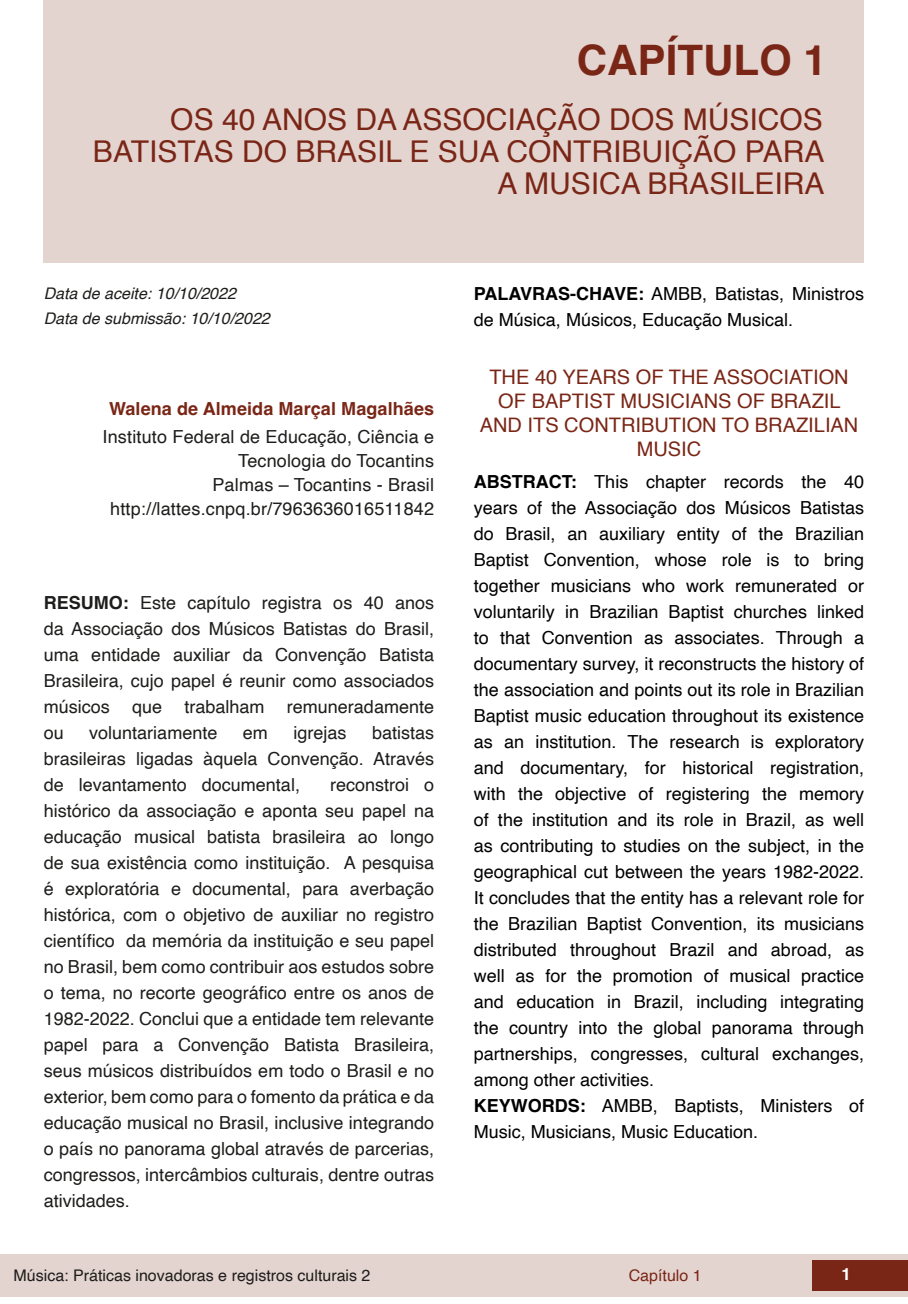
<style>
.page{position:relative;width:908px;height:1304px;background:#fff}
.page>*{position:absolute;margin:0;border:0;box-sizing:border-box;transform-origin:0 0}
.t1{font:700 42px "Helvetica";color:#7a2616}
.t2{font:30px/32px "Helvetica";color:#7a2616;text-align:right}
.t3{font:20px/24px "Helvetica";color:#7a2616;text-align:center}
.t4{font:18px/26px "Helvetica";color:#000}
.t5{font:18px/26px "Helvetica";color:#1d1d1b;text-align:justify}
.t6{font:700 18px "Helvetica";letter-spacing:.005em;color:#7a2616}
.t7{font:700 16.8px "Helvetica";color:#fff}
.t8{font:italic 16px "Helvetica";color:#1d1d1b}
.t9{font:16px "Helvetica";color:#1d1d1b}
.t10{font:16px "Helvetica";color:#7a2616}
.s1{font-weight:700}
</style>
<div class="page">
<div style="left:0;top:1254px;width:906px;height:43px;background:#e4d4d0"></div>
<div style="left:812px;top:1261px;width:95px;height:30px;background:#7a2616"></div>
<div style="left:44px;top:0;width:819px;height:263px;background:#e4d4d0"></div>
<h1 class="t1" style="left:576px;top:35px;width:251px">CAPÍTULO 1</h1>
<h2 class="t2" style="left:93px;top:104px;width:732px">OS 40 ANOS DA ASSOCIAÇÃO DOS MÚSICOS<br>BATISTAS DO BRASIL E SUA CONTRIBUIÇÃO PARA<br>A MUSICA BRASILEIRA</h2>
<p class="t8" style="left:44px;top:280px;width:194px">Data de aceite: 10/10/2022</p>
<p class="t8" style="left:44px;top:306px;width:227px">Data de submissão: 10/10/2022</p>
<p class="t6" style="left:109px;top:398px;width:326px">Walena de Almeida Marçal Magalhães</p>
<p class="t5" style="left:102px;top:425px;width:333px;line-height:24px;text-align:right">Instituto Federal de Educação, Ciência e Tecnologia do Tocantins<br>Palmas – Tocantins - Brasil http://lattes.cnpq.br/7963636016511842</p>
<p class="t5" style="left:44px;top:590px;width:392px"><span class="s1">RESUMO:</span> Este capítulo registra os 40 anos da Associação dos Músicos Batistas do Brasil, uma entidade auxiliar da Convenção Batista Brasileira, cujo papel é reunir como associados músicos que trabalham remuneradamente ou</p>
<p class="t5" style="left:44px;top:720px;width:392px;text-indent:328px">batistas brasileiras ligadas àquela Convenção. Através de levantamento documental,</p>
<p class="t5" style="left:89px;top:720px;width:130px">voluntariamente</p>
<p class="t5" style="left:243px;top:720px;width:27px">em</p>
<p class="t5" style="left:293px;top:720px;width:55px">igrejas</p>
<p class="t5" style="left:44px;top:772px;width:392px;text-indent:286px">reconstroi o histórico da associação e aponta seu papel na educação musical batista brasileira ao longo de sua existência como instituição. A pesquisa é exploratória e documental, para averbação histórica, com o objetivo de auxiliar no registro científico da memória da instituição e seu papel no Brasil, bem como contribuir aos estudos sobre o tema, no recorte geográfico entre os anos de 1982-2022. Conclui que a entidade tem relevante papel para a Convenção Batista Brasileira, seus músicos distribuídos em todo o Brasil e no exterior, bem como para o fomento da prática e da educação musical no Brasil, inclusive integrando o país no panorama global através de parcerias, congressos, intercâmbios culturais, dentre outras atividades.</p>
<p class="t4" style="left:473px;top:281px;width:392px"><span class="s1">PALAVRAS-CHAVE:</span> AMBB, Batistas, Ministros de Música, Músicos, Educação Musical.</p>
<p class="t3" style="left:479px;top:366px;width:380px">THE 40 YEARS OF THE ASSOCIATION<br>OF BAPTIST MUSICIANS OF BRAZIL<br>AND ITS CONTRIBUTION TO BRAZILIAN<br>MUSIC</p>
<p class="t4" style="left:473px;top:469px;width:392px"><span class="s1">ABSTRACT:</span> This chapter records the 40 years of the Associação dos Músicos Batistas do Brasil, an auxiliary entity of the Brazilian Baptist Convention, whose role is to bring together musicians who work remunerated or voluntarily in Brazilian Baptist churches linked to that Convention as associates. Through a documentary survey, it reconstructs the history of the association and points out its role in Brazilian Baptist music education throughout its existence as an institution. The research is exploratory and documentary, for historical registration, with the objective of registering the memory of the institution and its role in Brazil, as well as contributing to studies on the subject, in the geographical cut between the years 1982-2022.<br>It concludes that the entity has a relevant role for the Brazilian Baptist Convention, its musicians distributed throughout Brazil and abroad, as well as for the promotion of musical practice and education in Brazil, including integrating the country into the global panorama through partnerships, congresses, cultural exchanges, among other activities.<br><span class="s1">KEYWORDS:</span> AMBB, Baptists, Ministers of Music, Musicians, Music Education.</p>
<p class="t9" style="left:14px;top:1263px;width:358px">Música: Práticas inovadoras e registros culturais 2</p>
<p class="t10" style="left:628px;top:1263px;width:74px">Capítulo 1</p>
<p class="t7" style="left:841px;top:1264px;width:11px">1</p>
</div>
